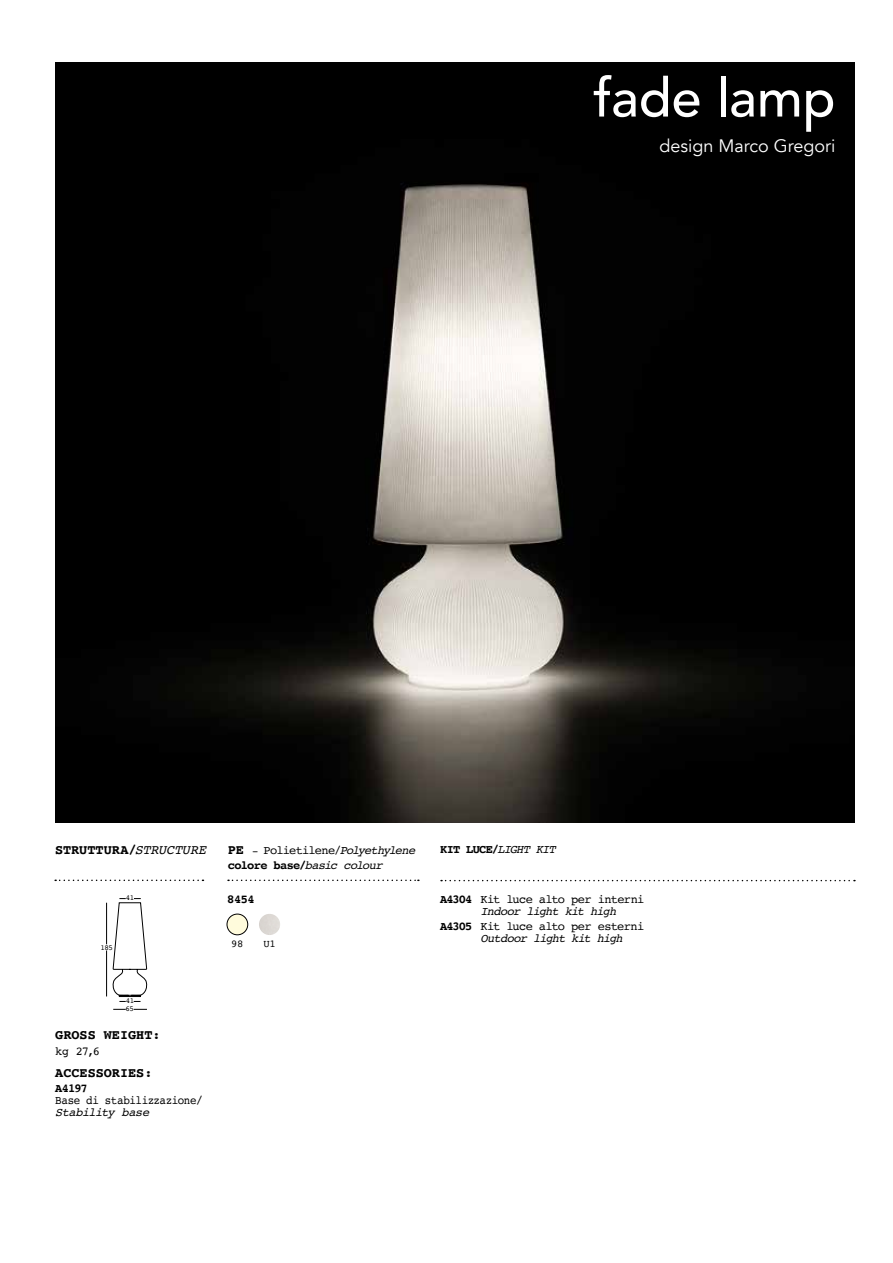
<style>
.page{position:relative;width:893px;height:1263px;background:#fff}
.page>*{position:absolute;margin:0;border:0;box-sizing:border-box;transform-origin:0 0}
.t1{font:500 54px "Avenir";letter-spacing:-.005em;color:#fff}
.t2{font:18px "Avenir";color:#fff}
.t3{font:700 13.5px "Courier";color:#000}
.t4{font:12px/12px "Courier";letter-spacing:-.05em;color:#000}
.t5{font:700 12px "Courier";letter-spacing:-.06em;color:#000}
.t6{font:12px "Courier";letter-spacing:-.05em;color:#000;scale:.9 1}
.t7{font:italic 12px "Courier";letter-spacing:-.055em;color:#000}
.t8{font:10.5px "Courier";color:#000}
.t9{font:7.5px "Courier";letter-spacing:-.055em;color:#000}
.s1{font-weight:400;font-style:italic}
.s2{font-weight:700;font-size:13.5px}
.s3{font-size:10.5px}
.s4{font-style:italic}
.s5{font-weight:700}
</style>
<div class="page">
<img style="left:55px;top:63px;width:800px;height:759px">
<svg style="left:55px;top:879px;width:148px;height:2px"></svg>
<hr style="left:106px;top:903px;width:1px;height:41px;background:#000">
<hr style="left:106px;top:950px;width:1px;height:46px;background:#000">
<svg style="left:112px;top:898px;width:35px;height:104px"></svg>
<svg style="left:134px;top:1009px;width:13px;height:1px"></svg>
<svg style="left:113px;top:1009px;width:13px;height:1px"></svg>
<svg style="left:228px;top:879px;width:191px;height:2px"></svg>
<svg style="left:441px;top:880px;width:414px;height:1px"></svg>
<img style="left:259px;top:914px;width:21px;height:21px;border-radius:11px">
<div style="left:227px;top:914px;width:21px;height:21px;background:#fffbdc;border-radius:50%"></div>
<div style="left:227px;top:914px;width:21px;height:21px;border:1px solid #000;border-radius:50%"></div>
<h1 class="t1" style="left:594px;top:51px;width:243px">fade lamp</h1>
<h2 class="t2" style="left:660px;top:135px;width:178px">design Marco Gregori</h2>
<p class="t3" style="left:55px;top:839px;width:152px">STRUTTURA/<span class="s1">STRUCTURE</span></p>
<p class="t9" style="left:126px;top:892px;width:10px">41</p>
<p class="t9" style="left:100px;top:942px;width:14px">185</p>
<p class="t9" style="left:126px;top:994px;width:10px">41</p>
<p class="t9" style="left:126px;top:1002px;width:10px">65</p>
<p class="t3" style="left:55px;top:1023px;width:107px">GROSS WEIGHT:</p>
<p class="t4" style="left:55px;top:1045px;width:46px">kg 27,6</p>
<p class="t3" style="left:55px;top:1061px;width:99px">ACCESSORIES:</p>
<p class="t5" style="left:55px;top:1078px;width:34px">A4197</p>
<p class="t6" style="left:55px;top:1090px;width:166px">Base di stabilizzazione/</p>
<p class="t7" style="left:55px;top:1102px;width:95px">Stability base</p>
<p class="t4" style="left:228px;top:844px;width:189px"><span class="s2">PE</span> <span class="s3">-</span> Polietilene/<span class="s4">Polyethylene</span></p>
<p class="t5" style="left:228px;top:856px;width:156px">colore base/<span class="s1">basic colour</span></p>
<p class="t5" style="left:227px;top:889px;width:29px">8454</p>
<p class="t8" style="left:231px;top:936px;width:14px">98</p>
<p class="t8" style="left:264px;top:935px;width:14px">U1</p>
<p class="t5" style="left:440px;top:839px;width:117px">KIT LUCE/<span class="s1">LIGHT KIT</span></p>
<p class="t4" style="left:481px;top:893px;width:165px;text-indent:-40px"><span class="s5">A4304</span> Kit luce alto per interni<br><span class="s4">Indoor light kit high</span></p>
<p class="t4" style="left:481px;top:920px;width:165px;text-indent:-40px"><span class="s5">A4305</span> Kit luce alto per esterni<br><span class="s4">Outdoor light kit high</span></p>
</div>
